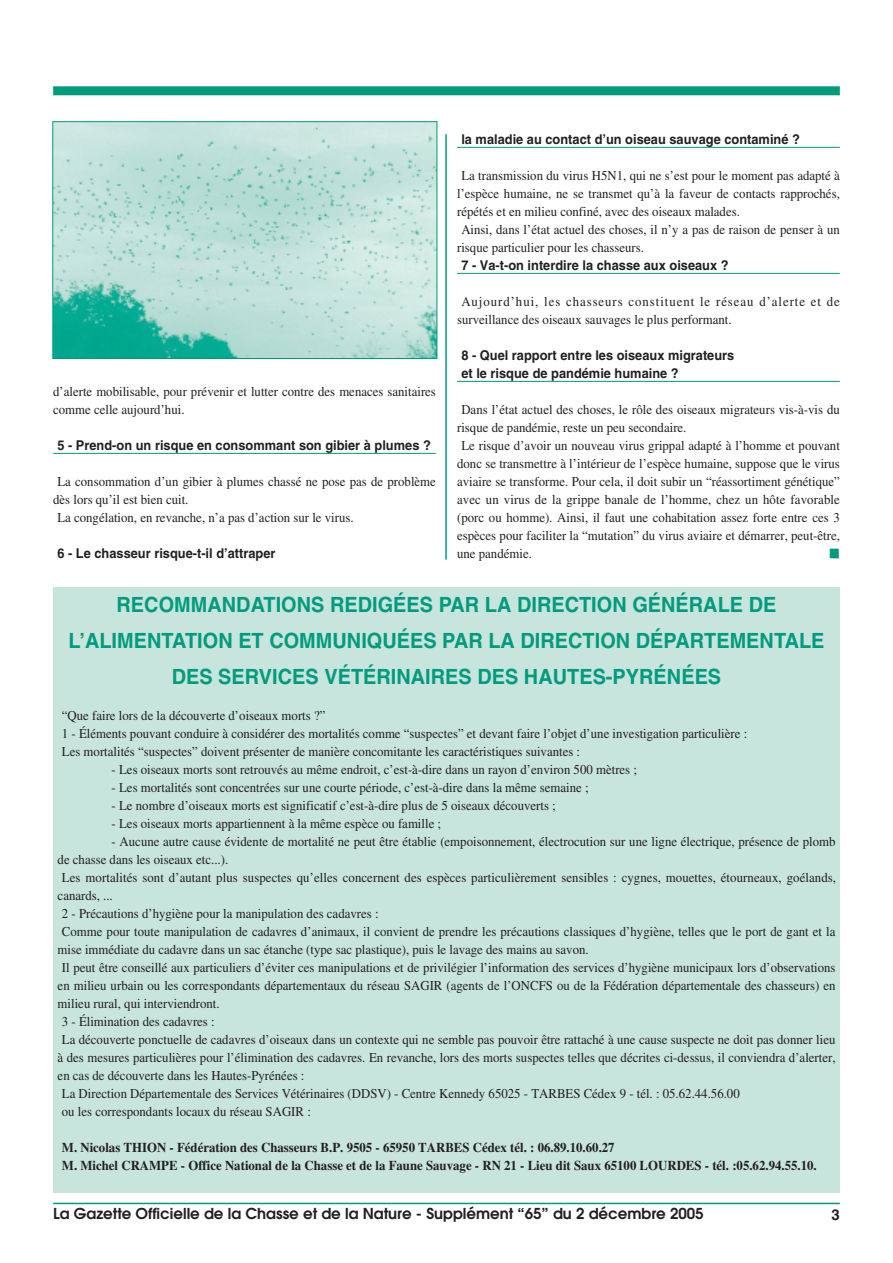
<style>
.page{position:relative;width:893px;height:1263px;background:#fff}
.page>*{position:absolute;margin:0;border:0;box-sizing:border-box;transform-origin:0 0}
.t1{font:700 21px/36px "Helvetica";color:#009b7c;text-align:center;scale:.95 1}
.t2{font:600 15px "Avant Garde";color:#231f20}
.t3{font:700 15px "Helvetica";color:#231f20}
.t4{font:13.5px/18px "Times";color:#231f20;scale:.95 1}
.t5{font:700 13.5px/18px "Helvetica";color:#231f20;scale:.95 1}
.t6{font:700 13.5px/18px "Times";color:#231f20;scale:.95 1}
.t7{font:13.5px/18px "Times";letter-spacing:.075em;color:#231f20;scale:.95 1}
.t8{font:13.5px "Zapf Dingbats";color:#ccc;scale:.95 1}
</style>
<div class="page">
<hr style="left:53px;top:1203px;width:787px;height:1px;background:#009b7c">
<hr style="left:53px;top:453px;width:383px;height:1px;background:#009b7c">
<hr style="left:457px;top:147px;width:383px;height:1px;background:#009b7c">
<hr style="left:457px;top:273px;width:383px;height:1px;background:#009b7c">
<hr style="left:457px;top:381px;width:383px;height:1px;background:#009b7c">
<div style="left:53px;top:86px;width:787px;height:9px;background:#009b7c"></div>
<hr style="left:445px;top:134px;width:2px;height:426px;background:#009b7c">
<div style="left:53px;top:587px;width:787px;height:605px;background:#c7e4dd"></div>
<img style="left:54px;top:123px;width:381px;height:234px">
<div style="left:52px;top:121px;width:385px;height:238px;border:1px solid #009b7c"></div>
<p class="t5" style="left:461px;top:131px;width:358px">la maladie au contact d’un oiseau sauvage contaminé ?</p>
<p class="t4" style="left:461px;top:168px;width:400px">La transmission du virus H5N1, qui ne s’est pour le moment pas adapté à</p>
<p class="t4" style="left:457px;top:186px;width:404px">l’espèce humaine, ne se transmet qu’à la faveur de contacts rapprochés,</p>
<p class="t4" style="left:457px;top:204px;width:299px">répétés et en milieu confiné, avec des oiseaux malades.</p>
<p class="t4" style="left:461px;top:222px;width:400px">Ainsi, dans l’état actuel des choses, il n’y a pas de raison de penser à un</p>
<p class="t4" style="left:457px;top:240px;width:198px">risque particulier pour les chasseurs.</p>
<p class="t5" style="left:461px;top:257px;width:283px">7 - Va-t-on interdire la chasse aux oiseaux ?</p>
<p class="t7" style="left:457px;top:294px;width:404px;text-indent:4px">Aujourd’hui, les chasseurs constituent le réseau d’alerte et de surveillance des oiseaux sauvages le plus performant.</p>
<p class="t5" style="left:461px;top:347px;width:289px">8 - Quel rapport entre les oiseaux migrateurs et le risque de pandémie humaine ?</p>
<p class="t4" style="left:461px;top:402px;width:400px">Dans l’état actuel des choses, le rôle des oiseaux migrateurs vis-à-vis du</p>
<p class="t4" style="left:457px;top:420px;width:243px">risque de pandémie, reste un peu secondaire.</p>
<p class="t4" style="left:461px;top:438px;width:400px">Le risque d’avoir un nouveau virus grippal adapté à l’homme et pouvant</p>
<p class="t4" style="left:457px;top:456px;width:404px">donc se transmettre à l’intérieur de l’espèce humaine, suppose que le virus</p>
<p class="t4" style="left:457px;top:474px;width:404px">aviaire se transforme. Pour cela, il doit subir un “réassortiment génétique”</p>
<p class="t4" style="left:457px;top:492px;width:404px">avec un virus de la grippe banale de l’homme, chez un hôte favorable</p>
<p class="t4" style="left:457px;top:510px;width:404px">(porc ou homme). Ainsi, il faut une cohabitation assez forte entre ces 3</p>
<p class="t4" style="left:457px;top:528px;width:404px">espèces pour faciliter la “mutation” du virus aviaire et démarrer, peut-être,</p>
<p class="t4" style="left:457px;top:546px;width:80px">une pandémie.</p>
<p class="t8" style="left:830px;top:546px;width:12px">■</p>
<h1 class="t1" style="left:68px;top:588px;width:797px">RECOMMANDATIONS REDIGÉES PAR LA DIRECTION GÉNÉRALE DE<br>L’ALIMENTATION ET COMMUNIQUÉES PAR LA DIRECTION DÉPARTEMENTALE<br>DES SERVICES VÉTÉRINAIRES DES HAUTES-PYRÉNÉES</h1>
<p class="t4" style="left:62px;top:708px;width:723px">“Que faire lors de la découverte d’oiseaux morts ?”<br>1 - Éléments pouvant conduire à considérer des mortalités comme “suspectes” et devant faire l’objet d’une investigation particulière :<br>Les mortalités “suspectes” doivent présenter de manière concomitante les caractéristiques suivantes :</p>
<p class="t4" style="left:112px;top:762px;width:555px">- Les oiseaux morts sont retrouvés au même endroit, c’est-à-dire dans un rayon d’environ 500 mètres ;</p>
<p class="t4" style="left:112px;top:780px;width:503px">- Les mortalités sont concentrées sur une courte période, c’est-à-dire dans la même semaine ;</p>
<p class="t4" style="left:112px;top:798px;width:469px">- Le nombre d’oiseaux morts est significatif c’est-à-dire plus de 5 oiseaux découverts ;</p>
<p class="t4" style="left:112px;top:816px;width:348px">- Les oiseaux morts appartiennent à la même espèce ou famille ;</p>
<p class="t4" style="left:112px;top:834px;width:763px">- Aucune autre cause évidente de mortalité ne peut être établie (empoisonnement, électrocution sur une ligne électrique, présence de plomb</p>
<p class="t4" style="left:58px;top:852px;width:181px">de chasse dans les oiseaux etc...).</p>
<p class="t4" style="left:62px;top:870px;width:816px">Les mortalités sont d’autant plus suspectes qu’elles concernent des espèces particulièrement sensibles : cygnes, mouettes, étourneaux, goélands,</p>
<p class="t4" style="left:58px;top:888px;width:60px">canards, ...</p>
<p class="t4" style="left:62px;top:906px;width:335px">2 - Précautions d’hygiène pour la manipulation des cadavres :</p>
<p class="t4" style="left:62px;top:924px;width:816px">Comme pour toute manipulation de cadavres d’animaux, il convient de prendre les précautions classiques d’hygiène, telles que le port de gant et la</p>
<p class="t4" style="left:58px;top:942px;width:561px">mise immédiate du cadavre dans un sac étanche (type sac plastique), puis le lavage des mains au savon.</p>
<p class="t4" style="left:62px;top:960px;width:816px">Il peut être conseillé aux particuliers d’éviter ces manipulations et de privilégier l’information des services d’hygiène municipaux lors d’observations</p>
<p class="t4" style="left:58px;top:978px;width:820px">en milieu urbain ou les correspondants départementaux du réseau SAGIR (agents de l’ONCFS ou de la Fédération départementale des chasseurs) en</p>
<p class="t4" style="left:58px;top:996px;width:172px">milieu rural, qui interviendront.</p>
<p class="t4" style="left:62px;top:1014px;width:162px">3 - Élimination des cadavres :</p>
<p class="t4" style="left:62px;top:1032px;width:816px">La découverte ponctuelle de cadavres d’oiseaux dans un contexte qui ne semble pas pouvoir être rattaché à une cause suspecte ne doit pas donner lieu</p>
<p class="t4" style="left:58px;top:1050px;width:820px">à des mesures particulières pour l’élimination des cadavres. En revanche, lors des morts suspectes telles que décrites ci-dessus, il conviendra d’alerter,</p>
<p class="t4" style="left:58px;top:1068px;width:261px">en cas de découverte dans les Hautes-Pyrénées :</p>
<p class="t4" style="left:62px;top:1086px;width:715px">La Direction Départementale des Services Vétérinaires (DDSV) - Centre Kennedy 65025 - TARBES Cédex 9 - tél. : 05.62.44.56.00</p>
<p class="t4" style="left:62px;top:1104px;width:264px">ou les correspondants locaux du réseau SAGIR :</p>
<p class="t6" style="left:62px;top:1138px;width:796px">M. Nicolas THION - Fédération des Chasseurs B.P. 9505 - 65950 TARBES Cédex tél. : 06.89.10.60.27<br>M. Michel CRAMPE - Office National de la Chasse et de la Faune Sauvage - RN 21 - Lieu dit Saux 65100 LOURDES - tél. :05.62.94.55.10.</p>
<p class="t4" style="left:53px;top:384px;width:404px">d’alerte mobilisable, pour prévenir et lutter contre des menaces sanitaires comme celle aujourd’hui.</p>
<p class="t5" style="left:57px;top:437px;width:395px">5 - Prend-on un risque en consommant son gibier à plumes ?</p>
<p class="t4" style="left:57px;top:474px;width:400px">La consommation d’un gibier à plumes chassé ne pose pas de problème</p>
<p class="t4" style="left:53px;top:492px;width:144px">dès lors qu’il est bien cuit.</p>
<p class="t4" style="left:57px;top:510px;width:313px">La congélation, en revanche, n’a pas d’action sur le virus.</p>
<p class="t5" style="left:57px;top:545px;width:231px">6 - Le chasseur risque-t-il d’attraper</p>
<p class="t2" style="left:53px;top:1208px;width:652px">La Gazette Officielle de la Chasse et de la Nature - Supplément “65” du 2 décembre 2005</p>
<p class="t3" style="left:831px;top:1209px;width:10px">3</p>
</div>
